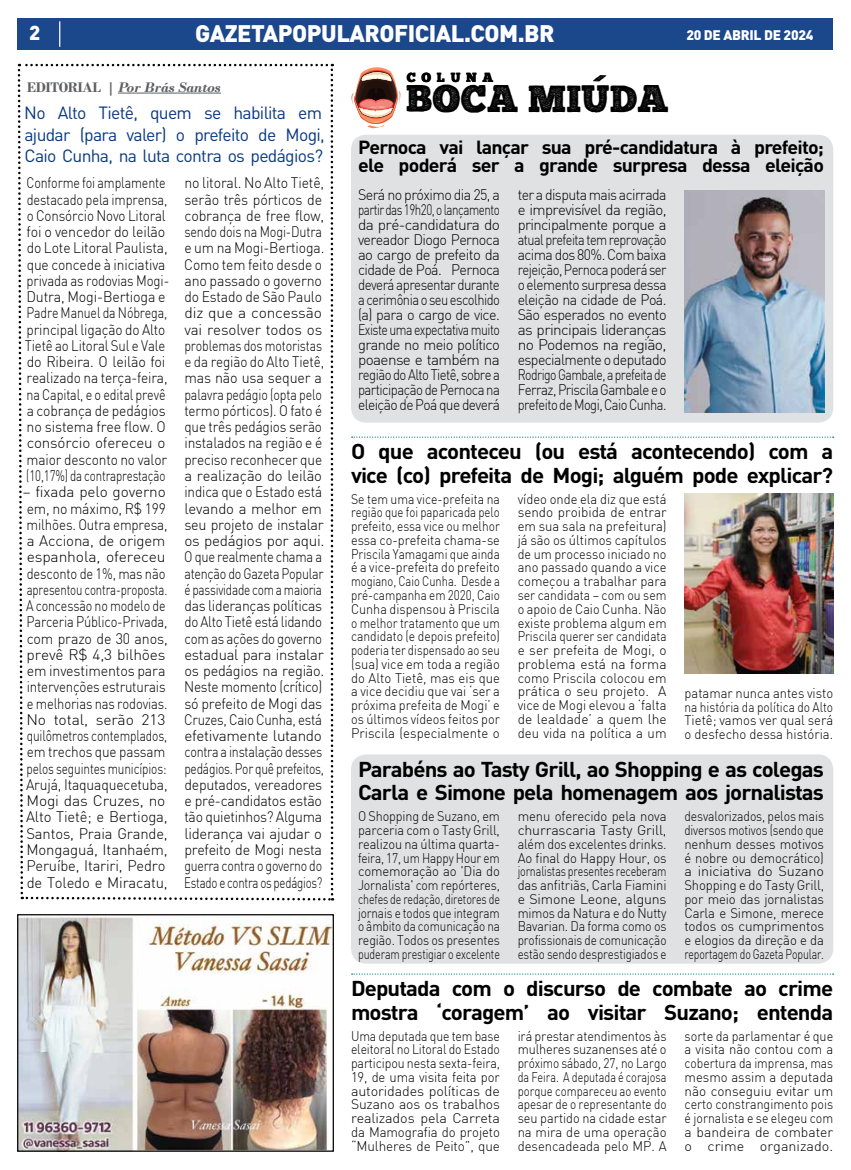
<style>
.page{position:relative;width:851px;height:1170px;background:#fff}
.page>*{position:absolute;margin:0;border:0;box-sizing:border-box;transform-origin:0 0}
.t1{font:38.25px "Chunk Five Print";color:#000}
.t2{font:900 23.62px "DIN";letter-spacing:-.02em;color:#fff}
.t3{font:700 21.25px/23.8px "DIN Pro";letter-spacing:-.04em;color:#000;scale:1.04 1}
.t4{font:900 20px "DIN";color:#fff}
.t5{font:700 18.75px/18.8px "DIN Pro";letter-spacing:-.04em;color:#000;scale:1.05 1}
.t6{font:17.5px/21.2px "DIN Pro";letter-spacing:-.04em;color:#083981}
.t7{font:300 15px/16.2px "DIN";letter-spacing:-.01em;color:#000;scale:.94 1}
.t8{font:300 15px/16.2px "DIN";letter-spacing:-.01em;color:#000}
.t9{font:300 15px/16.2px "DIN";letter-spacing:-.01em;color:#000;scale:.83 1}
.t10{font:300 15px/15px "DIN";letter-spacing:-.01em;color:#000;text-align:justify;scale:.95 1}
.t11{font:italic 700 14.62px "Bodoni";letter-spacing:-.03em;color:#5f6062}
.t12{font:300 13.75px/13.8px "DIN";color:#000;text-align:justify;scale:.89 1}
.t13{font:300 13.75px/13.8px "DIN";color:#000;text-align:justify;scale:.92 1}
.t14{font:300 13.75px/13.8px "DIN";color:#000;text-align:justify;scale:.94 1}
.t15{font:300 13.75px/13.8px "DIN";color:#000;text-align:justify;scale:.96 1}
.t16{font:900 13.75px "DIN";letter-spacing:-.02em;color:#fff}
.t17{font:13.12px "Chunk Five";letter-spacing:.44em;color:#000}
.s1{font-style:normal}
</style>
<div class="page">
<div style="left:18px;top:18px;width:815px;height:32px;background:#1b478b"></div>
<svg style="left:59px;top:21px;width:1px;height:26px"></svg>
<svg style="left:17px;top:64px;width:316px;height:837px"></svg>
<hr style="left:118px;top:93px;width:103px;height:1px;background:#5f6062">
<svg style="left:351px;top:67px;width:49px;height:61px"></svg>
<svg style="left:593px;top:75px;width:13px;height:6px"></svg>
<svg style="left:351px;top:436px;width:482px;height:2px"></svg>
<svg style="left:351px;top:973px;width:482px;height:1px"></svg>
<div style="left:351px;top:135px;width:482px;height:287px;background:#e0e1e2;border-radius:15px"></div>
<div style="left:351px;top:754px;width:482px;height:209px;background:#e0e1e2;border-radius:15px"></div>
<img style="left:684px;top:190px;width:140px;height:222px">
<img style="left:684px;top:493px;width:149px;height:180px">
<img style="left:19px;top:916px;width:313px;height:233px">
<div style="left:17px;top:914px;width:317px;height:237px;border:1px solid #000"></div>
<h3 class="t4" style="left:29px;top:19px;width:13px">2</h3>
<h2 class="t2" style="left:195px;top:18px;width:361px">GAZETAPOPULAROFICIAL.COM.BR</h2>
<p class="t16" style="left:686px;top:26px;width:128px">20 DE ABRIL DE 2024</p>
<p class="t11" style="left:27px;top:79px;width:195px"><span class="s1">EDITORIAL |</span> Por Brás Santos</p>
<p class="t17" style="left:406px;top:69px;width:88px">COLUNA</p>
<h1 class="t1" style="left:406px;top:81px;width:264px">BOCA MIUDA</h1>
<p class="t6" style="left:24px;top:101px;width:302px">No Alto Tietê, quem se habilita em ajudar (para valer) o prefeito de Mogi,<br>Caio Cunha, na luta contra os pedágios?</p>
<p class="t5" style="left:358px;top:135px;width:445px">Pernoca vai lançar sua pré-candidatura à prefeito; ele poderá ser a grande surpresa dessa eleição</p>
<p class="t7" style="left:184px;top:175px;width:151px">no litoral. No Alto Tietê, serão três pórticos de cobrança de free flow, sendo dois na Mogi-Dutra e um na Mogi-Bertioga.<br>Como tem feito desde o ano passado o governo do Estado de São Paulo diz que a concessão vai resolver todos os problemas dos motoristas e da região do Alto Tietê, mas não usa sequer a palavra pedágio (opta pelo termo pórticos). O fato é que três pedágios serão instalados na região e é preciso reconhecer que a realização do leilão indica que o Estado está levando a melhor em seu projeto de instalar os pedágios por aqui.<br>O que realmente chama a atenção do Gazeta Popular é passividade com a maioria das lideranças políticas do Alto Tietê está lidando com as ações do governo estadual para instalar os pedágios na região.<br>Neste momento (crítico) só prefeito de Mogi das<br>Cruzes, Caio Cunha, está efetivamente lutando contra a instalação desses pedágios. Por quê prefeitos, deputados, vereadores e pré-candidatos estão tão quietinhos? Alguma liderança vai ajudar o prefeito de Mogi nesta guerra contra o governo do<br>Estado e contra os pedágios?</p>
<p class="t9" style="left:25px;top:175px;width:175px">Conforme foi amplamente destacado pela imprensa, o Consórcio Novo Litoral foi o vencedor do leilão do Lote Litoral Paulista, que concede à iniciativa privada as rodovias Mogi-<br>Dutra, Mogi-Bertioga e<br>Padre Manuel da Nóbrega, principal ligação do Alto<br>Tietê ao Litoral Sul e Vale do Ribeira. O leilão foi realizado na terça-feira, na Capital, e o edital prevê a cobrança de pedágios no sistema free flow. O consórcio ofereceu o maior desconto no valor (10,17%) da contraprestação</p>
<p class="t8" style="left:23px;top:483px;width:146px">– fixada pelo governo em, no máximo, R$ 199 milhões. Outra empresa, a Acciona, de origem espanhola, ofereceu desconto de 1%, mas não apresentou contra-proposta.<br>A concessão no modelo de<br>Parceria Público-Privada, com prazo de 30 anos, prevê R$ 4,3 bilhões em investimentos para intervenções estruturais e melhorias nas rodovias.<br>No total, serão 213 quilômetros contemplados, em trechos que passam pelos seguintes municípios:<br>Arujá, Itaquaquecetuba,<br>Mogi das Cruzes, no<br>Alto Tietê; e Bertioga,<br>Santos, Praia Grande,<br>Mongaguá, Itanhaém,<br>Peruíbe, Itariri, Pedro de Toledo e Miracatu,</p>
<p class="t10" style="left:358px;top:187px;width:151px">Será no próximo dia 25, a partir das 19h20, o lançamento da pré-candidatura do vereador Diogo Pernoca ao cargo de prefeito da cidade de Poá. Pernoca deverá apresentar durante a cerimônia o seu escolhido (a) para o cargo de vice.<br>Existe uma expectativa muito grande no meio político poaense e também na região do Alto Tietê, sobre a participação de Pernoca na eleição de Poá que deverá</p>
<p class="t7" style="left:517px;top:187px;width:160px;line-height:15px;text-align:justify">ter a disputa mais acirrada e imprevisível da região, principalmente porque a atual prefeita tem reprovação acima dos 80%. Com baixa rejeição, Pernoca poderá ser o elemento surpresa dessa eleição na cidade de Poá.<br>São esperados no evento as principais lideranças no Podemos na região, especialmente o deputado Rodrigo Gambale, a prefeita de Ferraz, Priscila Gambale e o prefeito de Mogi, Caio Cunha.</p>
<h3 class="t3" style="left:351px;top:437px;width:465px">O que aconteceu (ou está acontecendo) com a vice (co) prefeita de Mogi; alguém pode explicar?</h3>
<p class="t14" style="left:517px;top:491px;width:160px">vídeo onde ela diz que está sendo proibida de entrar em sua sala na prefeitura) já são os últimos capítulos de um processo iniciado no ano passado quando a vice começou a trabalhar para ser candidata – com ou sem o apoio de Caio Cunha. Não existe problema algum em Priscila querer ser candidata e ser prefeita de Mogi, o problema está na forma como Priscila colocou em prática o seu projeto. A vice de Mogi elevou a ‘falta de lealdade’ a quem lhe deu vida na política a um</p>
<p class="t12" style="left:351px;top:491px;width:169px">Se tem uma vice-prefeita na região que foi paparicada pelo prefeito, essa vice ou melhor essa co-prefeita chama-se Priscila Yamagami que ainda é a vice-prefeita do prefeito mogiano, Caio Cunha. Desde a pré-campanha em 2020, Caio Cunha dispensou à Priscila o melhor tratamento que um candidato (e depois prefeito) poderia ter dispensado ao seu (sua) vice em toda a região do Alto Tietê, mas eis que a vice decidiu que vai ‘ser a próxima prefeita de Mogi’ e os últimos vídeos feitos por Priscila (especialmente o</p>
<p class="t14" style="left:684px;top:686px;width:160px">patamar nunca antes visto na história da política do Alto Tietê; vamos ver qual será o desfecho dessa história.</p>
<h3 class="t3" style="left:358px;top:754px;width:449px">Parabéns ao Tasty Grill, ao Shopping e as colegas<br>Carla e Simone pela homenagem aos jornalistas</h3>
<p class="t13" style="left:358px;top:809px;width:156px">O Shopping de Suzano, em parceria com o Tasty Grill, realizou na última quarta&shy;feira, 17, um Happy Hour em comemoração ao 'Dia do Jornalista' com repórteres, chefes de redação, diretores de jornais e todos que integram o âmbito da comunicação na região. Todos os presentes puderam prestigiar o excelente</p>
<p class="t15" style="left:517px;top:809px;width:157px">menu oferecido pela nova churrascaria Tasty Grill, além dos excelentes drinks.<br>Ao final do Happy Hour, os jornalistas presentes receberam das anfitriãs, Carla Fiamini e Simone Leone, alguns mimos da Natura e do Nutty Bavarian. Da forma como os profissionais de comunicação estão sendo desprestigiados e</p>
<p class="t12" style="left:684px;top:809px;width:158px">desvalorizados, pelos mais diversos motivos (sendo que nenhum desses motivos é nobre ou democrático) a iniciativa do Suzano Shopping e do Tasty Grill, por meio das jornalistas Carla e Simone, merece todos os cumprimentos e elogios da direção e da reportagem do Gazeta Popular.</p>
<h3 class="t3" style="left:351px;top:973px;width:465px">Deputada com o discurso de combate ao crime mostra ‘coragem’ ao visitar Suzano; entenda</h3>
<p class="t12" style="left:351px;top:1028px;width:169px">Uma deputada que tem base eleitoral no Litoral do Estado participou nesta sexta-feira, 19, de uma visita feita por autoridades políticas de Suzano aos os trabalhos realizados pela Carreta da Mamografia do projeto “Mulheres de Peito”, que</p>
<p class="t13" style="left:517px;top:1028px;width:163px">irá prestar atendimentos às mulheres suzanenses até o próximo sábado, 27, no Largo da Feira. A deputada é corajosa porque compareceu ao evento apesar de o representante do seu partido na cidade estar na mira de uma operação desencadeada pelo MP. A</p>
<p class="t13" style="left:684px;top:1028px;width:163px">sorte da parlamentar é que a visita não contou com a cobertura da imprensa, mas mesmo assim a deputada não conseguiu evitar um certo constrangimento pois é jornalista e se elegeu com a bandeira de combater o crime organizado.</p>
</div>
